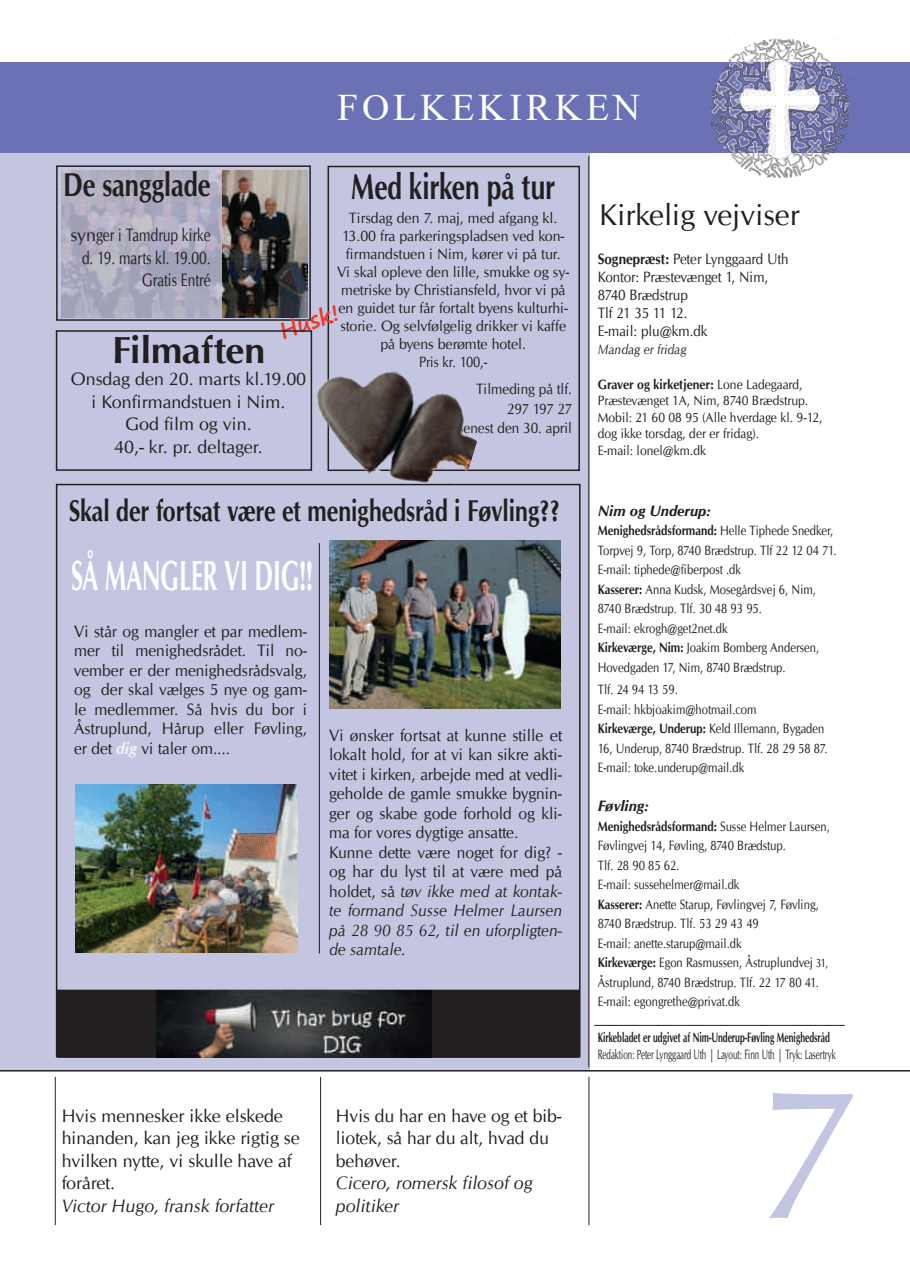
<style>
.page{position:relative;width:910px;height:1280px;background:#fff}
.page>*{position:absolute;margin:0;border:0;box-sizing:border-box;transform-origin:0 0}
.t1{font:187.5px "URW Classico";color:rgb(108 113 181/.4)}
.t2{font:700 42px "URW Classico";color:#fff;scale:.57 1}
.t3{font:37.5px "Times New Roman";letter-spacing:.1em;color:#fff}
.t4{font:700 37.5px "URW Classico";color:#231f20}
.t5{font:700 36px "URW Classico";color:#231f20;scale:.73 1}
.t6{font:700 33px "URW Classico";color:#231f20;scale:.77 1}
.t7{font:700 30px "URW Classico";color:#231f20;scale:.77 1}
.t8{font:30px "URW Classico";color:#231f20}
.t9{font:700 22.5px "Segoe Print";color:#ef3926}
.t10{font:18px/22.5px "URW Classico";color:#231f20}
.t11{font:italic 18px/22.5px "URW Classico";letter-spacing:-.005em;color:#231f20}
.t12{font:16.5px/19.5px "URW Classico";color:#231f20;text-align:justify;scale:.95 1}
.t13{font:15px/18px "URW Classico";color:#231f20;text-align:center;scale:.95 1}
.t14{font:15px/18px "URW Classico";color:#231f20;scale:.9 1}
.t15{font:15px/19.5px "URW Classico";color:#231f20;text-align:right;scale:.91 1}
.t16{font:italic 700 15px "URW Classico";letter-spacing:-.005em;color:#231f20}
.t17{font:13.5px/19.5px "URW Classico";color:#231f20;scale:.84 1}
.t18{font:13.5px/16.5px "URW Classico";color:#231f20;scale:.9 1}
.t19{font:13.5px/16.5px "URW Classico";color:#231f20;scale:.6 1}
.t20{font:italic 13.5px "URW Classico";color:#231f20;scale:.9 1}
.s1{font-family:"Arial"}
.s2{font-weight:700;font-style:italic;color:#eef4f6}
.s3{font-style:italic}
.s4{font-weight:700}
.s5{font-size:12px}
</style>
<div class="page">
<div style="left:0;top:83px;width:589px;height:987px;background:#c4c6e1"></div>
<img style="left:61px;top:170px;width:161px;height:147px">
<div style="left:56px;top:165px;width:255px;height:156px;border:2px solid #231f20"></div>
<img style="left:222px;top:170px;width:85px;height:147px">
<div style="left:328px;top:166px;width:252px;height:305px;border:2px solid #231f20"></div>
<hr style="left:594px;top:1025px;width:251px;height:1px;background:#231f20">
<div style="left:0;top:62px;width:910px;height:91px;background:#6c71b5"></div>
<img style="left:712px;top:39px;width:139px;height:139px">
<hr style="left:588px;top:156px;width:1px;height:911px;background:#231f20">
<hr style="left:0;top:1070px;width:910px;height:1px;background:#231f20">
<hr style="left:55px;top:1077px;width:1px;height:148px;background:#231f20">
<hr style="left:320px;top:1077px;width:1px;height:148px;background:#231f20">
<hr style="left:588px;top:1077px;width:1px;height:148px;background:#231f20">
<img style="left:75px;top:785px;width:223px;height:167px">
<img style="left:329px;top:541px;width:232px;height:167px">
<hr style="left:319px;top:543px;width:1px;height:410px;background:#231f20">
<img style="left:295px;top:333px;width:200px;height:153px">
<div style="left:56px;top:330px;width:256px;height:141px;border:2px solid #231f20"></div>
<div style="left:58px;top:990px;width:521px;height:67px;background:#231f20"></div>
<div style="left:57px;top:990px;width:522px;height:68px;border:2px solid #231f20"></div>
<img style="left:156px;top:990px;width:276px;height:67px">
<h3 class="t3" style="left:337px;top:87px;width:305px">FOLKEKIRKEN</h3>
<h3 class="t6" style="left:63px;top:171px;width:193px">De sangglade</h3>
<h3 class="t10" style="left:70px;top:223px;width:142px;text-align:right">synger i Tamdrup kirke d. 19. marts kl. 19.00.<br>Gratis Entré</h3>
<h3 class="t5" style="left:351px;top:171px;width:281px">Med kirken på tur</h3>
<p class="t13" style="left:337px;top:209px;width:246px">Tirsdag den 7. maj, med afgang kl.<br>13.00 fra parkeringspladsen ved kon&shy;firmandstuen i Nim, kører vi på tur.<br>Vi skal opleve den lille, smukke og sy&shy;metriske by Christiansfeld, hvor vi på en guidet tur får fortalt byens kulturhi&shy;storie. Og selvfølgelig drikker vi kaffe på byens berømte hotel<span class="s1">.<br></span>Pris kr. 100,-</p>
<p class="t15" style="left:458px;top:379px;width:126px">Tilmeding på tlf.<br>297 197 27<br>senest den 30. april</p>
<h3 class="t9" style="left:274px;top:312px;width:63px;rotate:-18deg">Husk!</h3>
<h3 class="t4" style="left:112px;top:334px;width:155px">Filmaften</h3>
<h3 class="t10" style="left:71px;top:367px;width:237px;text-align:center">Onsdag den 20. marts kl.19.00 i Konfirmandstuen i Nim.<br>God film og vin.<br>40,- kr. pr. deltager.</h3>
<h3 class="t7" style="left:69px;top:498px;width:639px">Skal der fortsat være et menighedsråd i Føvling??</h3>
<h2 class="t2" style="left:71px;top:557px;width:425px">SÅ MANGLER VI DIG!!</h2>
<p class="t12" style="left:74px;top:621px;width:247px">Vi står og mangler et par medlem&shy;mer til menighedsrådet. Til no&shy;vember er der menighedsrådsvalg, og der skal vælges 5 nye og gam&shy;le medlemmer. Så hvis du bor i Åstruplund, Hårup eller Føvling, er det <span class="s2">dig</span> vi taler om....</p>
<p class="t12" style="left:329px;top:725px;width:247px;text-align:left">Vi ønsker fortsat at kunne stille et lokalt hold, for at vi kan sikre akti&shy;vitet i kirken, arbejde med at vedli&shy;geholde de gamle smukke bygnin&shy;ger og skabe gode forhold og kli&shy;ma for vores dygtige ansatte.<br>Kunne dette være noget for dig? - og har du lyst til at være med på holdet, så <span class="s3">tøv ikke med at kontak&shy;te formand Susse Helmer Laursen på 28 90 85 62, til en uforpligten&shy;de samtale.</span></p>
<h3 class="t10" style="left:62px;top:1104px;width:240px">Hvis mennesker ikke elskede hinanden, kan jeg ikke rigtig se hvilken nytte, vi skulle have af foråret.</h3>
<h3 class="t11" style="left:62px;top:1194px;width:214px">Victor Hugo, fransk forfatter</h3>
<h3 class="t10" style="left:336px;top:1104px;width:227px">Hvis du har en have og et bib&shy;liotek, så har du alt, hvad du behøver.</h3>
<h3 class="t11" style="left:336px;top:1171px;width:198px">Cicero, romersk filosof og politiker</h3>
<h3 class="t8" style="left:599px;top:196px;width:202px">Kirkelig vejviser</h3>
<p class="t14" style="left:598px;top:250px;width:214px"><span class="s4">Sognepræst:</span> Peter Lynggaard Uth<br>Kontor: Præstevænget 1, Nim,<br>8740 Brædstrup<br>Tlf 21 35 11 12.<br>E-mail: plu@km.dk</p>
<p class="t20" style="left:598px;top:341px;width:100px">Mandag er fridag</p>
<p class="t18" style="left:598px;top:376px;width:251px"><span class="s4">Graver og kirketjener:</span> Lone Ladegaard, Præstevænget 1A, Nim, 8740 Brædstrup.<br>Mobil: 21 60 08 95 (Alle hverdage kl. 9-12, dog ikke torsdag, der er fridag).<br>E-mail: lonel@km.dk</p>
<p class="t16" style="left:598px;top:504px;width:114px">Nim og Underup:</p>
<p class="t17" style="left:598px;top:521px;width:286px"><span class="s4">Menighedsrådsformand:</span> Helle Tiphede Snedker, Torpvej 9, Torp, 8740 Brædstrup. Tlf 22 12 04 71.<br>E-mail: tiphede@fiberpost .dk<br><span class="s4">Kasserer:</span> Anna Kudsk, Mosegårdsvej 6, Nim, 8740 Brædstrup. Tlf. 30 48 93 95.<br>E-mail: ekrogh@get2net.dk<br><span class="s4">Kirkeværge, Nim:</span> Joakim Bomberg Andersen, Hovedgaden 17, Nim, 8740 Brædstrup.</p>
<p class="t17" style="left:598px;top:680px;width:275px">Tlf. 24 94 13 59.<br>E-mail: hkbjoakim@hotmail.com<br><span class="s4">Kirkeværge, Underup:</span> Keld Illemann, Bygaden 16, Underup, 8740 Brædstrup. Tlf. 28 29 58 87.<br>E-mail: toke.underup@mail.dk</p>
<p class="t16" style="left:598px;top:800px;width:52px">Føvling:</p>
<p class="t17" style="left:598px;top:816px;width:278px"><span class="s4">Menighedsrådsformand:</span> Susse Helmer Laursen, Føvlingvej 14, Føvling, 8740 Brædstup.<br>Tlf. 28 90 85 62.<br>E-mail: sussehelmer@mail.dk<br><span class="s4">Kasserer:</span> Anette Starup, Føvlingvej 7, Føvling, 8740 Brædstrup. Tlf. 53 29 43 49<br>E-mail: anette.starup@mail.dk<br><span class="s4">Kirkeværge:</span> Egon Rasmussen, Åstruplundvej <span class="s5">31, </span>Åstruplund, 8740 Brædstrup. Tlf. 22 17 80 41.<br>E-mail: egongrethe@privat.dk</p>
<p class="t19" style="left:598px;top:1029px;width:398px"><span class="s4">Kirkebladet er udgivet af Nim-Underup-Føvling Menighedsråd<br></span>Redaktion: Peter Lynggaard Uth <span class="s3">|</span> Layout: Finn Uth <span class="s3">|</span> Tryk: Lasertryk</p>
<h1 class="t1" style="left:753px;top:1037px;width:105px">7</h1>
</div>
